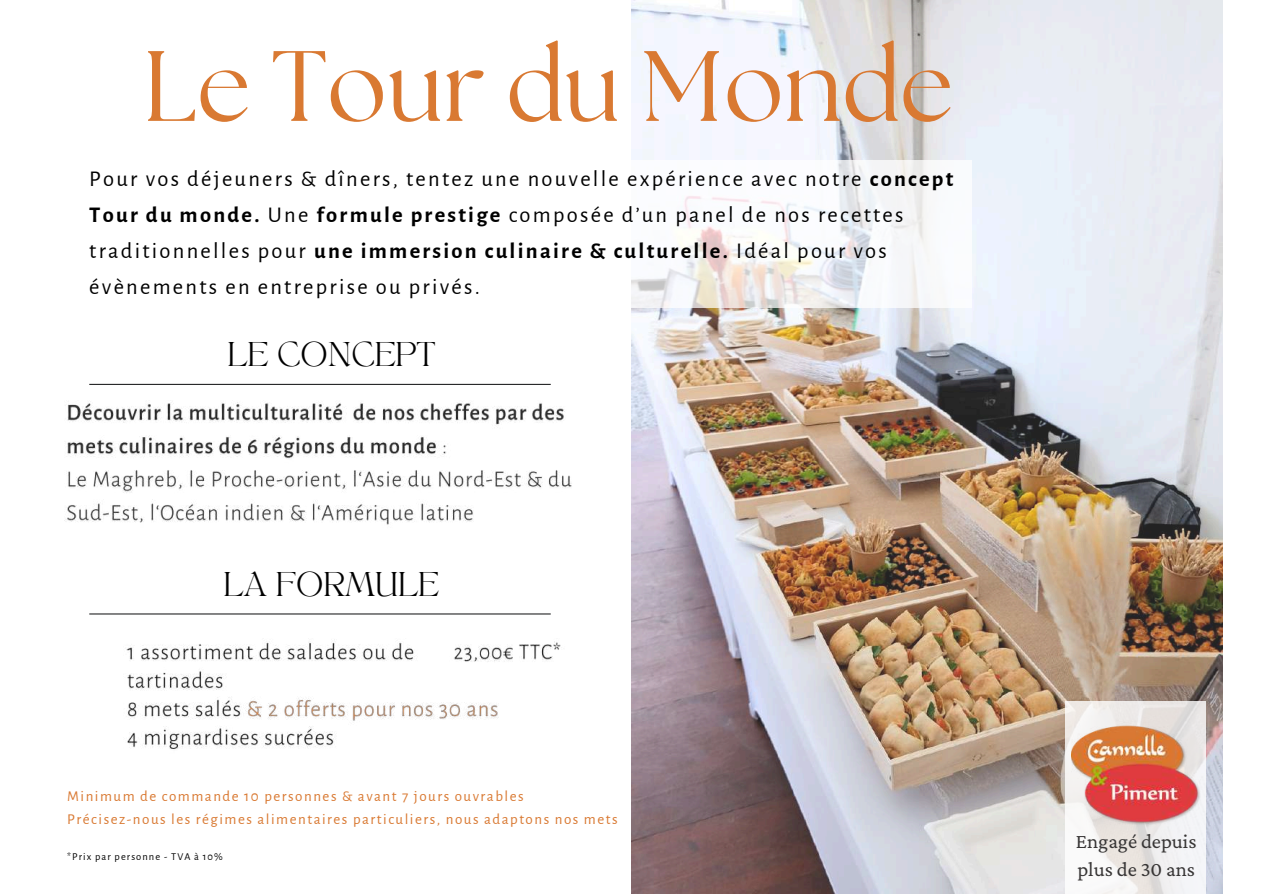
<style>
.page{position:relative;width:1263px;height:894px;background:#fff}
.page>*{position:absolute;margin:0;border:0;box-sizing:border-box;transform-origin:0 0}
.t1{font:99.6px "The Seasons";color:#d97932}
.t2{font:24px "TANAEGEAN";color:#000}
.t3{font:22.5px/36px "Alegreya Sans";letter-spacing:.1em;color:#000}
.t4{font:20.7px/28.2px "Crimson Pro";color:#373535}
.t5{font:15px/22.8px "Alegreya Sans";letter-spacing:.1em;color:#d97932}
.t6{font:10.5px "Alegreya Sans";letter-spacing:.1em;color:#000}
.s1{font-weight:700}
</style>
<div class="page">
<img style="left:631px;top:0;width:591px;height:893px">
<hr style="left:89px;top:384px;width:462px;height:1px;background:#262728">
<svg style="left:631px;top:160px;width:341px;height:147px"></svg>
<hr style="left:89px;top:613px;width:462px;height:1px;background:#262728">
<svg style="left:1066px;top:700px;width:140px;height:193px;fill:#f4f4f6"></svg>
<img style="left:1071px;top:700px;width:129px;height:146px">
<img style="left:67px;top:401px;width:505px;height:124px">
<img style="left:126px;top:639px;width:373px;height:111px">
<img style="left:450px;top:639px;width:111px;height:26px">
<h1 class="t1" style="left:143px;top:41px;width:812px">Le Tour du Monde</h1>
<p class="t3" style="left:89px;top:161px;width:866px">Pour vos déjeuners &amp; dîners, tentez une nouvelle expérience avec notre <span class="s1">concept Tour du monde.</span> Une <span class="s1">formule prestige</span> composée d’un panel de nos recettes traditionnelles pour <span class="s1">une immersion culinaire &amp; culturelle.</span> Idéal pour vos évènements en entreprise ou privés.</p>
<p class="t2" style="left:227px;top:340px;width:209px">LE CONCEPT</p>
<p class="t2" style="left:224px;top:570px;width:217px">LA FORMULE</p>
<p class="t5" style="left:67px;top:785px;width:552px">Minimum de commande 10 personnes &amp; avant 7 jours ouvrables<br>Précisez-nous les régimes alimentaires particuliers, nous adaptons nos mets</p>
<p class="t6" style="left:67px;top:851px;width:157px">*Prix par personne - TVA à 10%</p>
<p class="t4" style="left:1076px;top:826px;width:122px">Engagé depuis plus de 30 ans</p>
</div>
